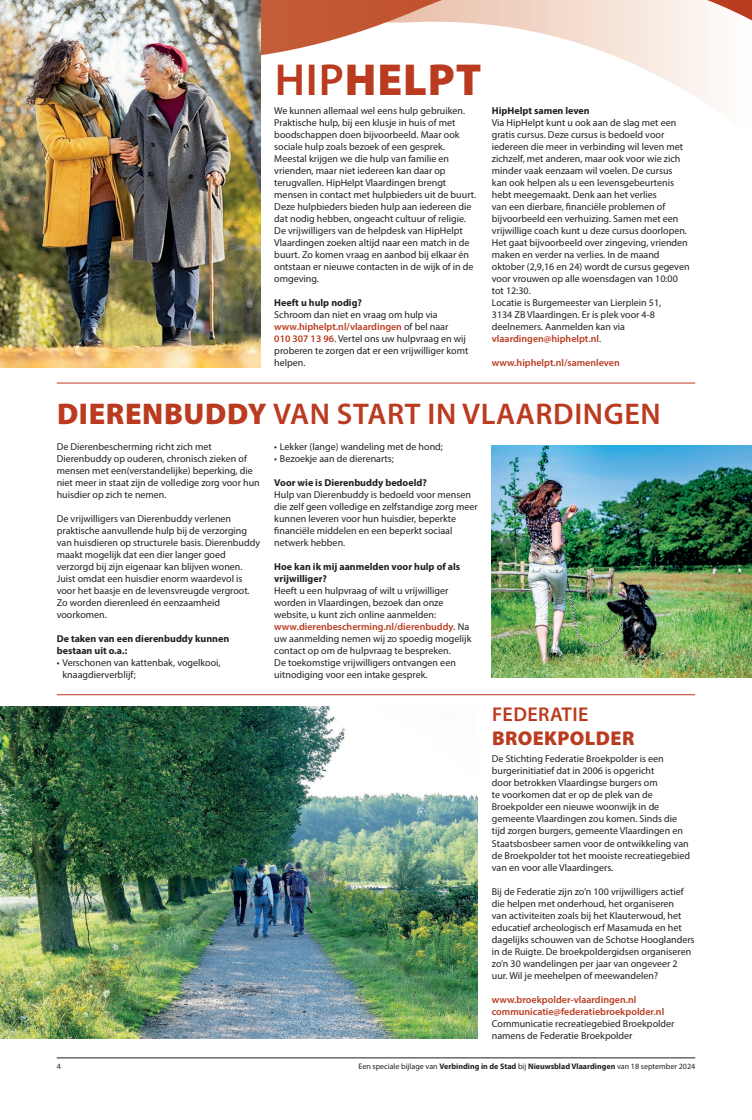
<style>
.page{position:relative;width:752px;height:1120px;background:#fff}
.page>*{position:absolute;margin:0;border:0;box-sizing:border-box;transform-origin:0 0}
.t1{font:900 45px "Myriad Pro";letter-spacing:.02em;color:#ba3b1f}
.t2{font:600 30px "Myriad Pro";letter-spacing:.02em;color:#ba3b1f}
.t3{font:900 20px "Myriad Pro";letter-spacing:.02em;color:#ba3b1f}
.t4{font:600 20px "Myriad Pro";letter-spacing:.02em;color:#ba3b1f}
.t5{font:10px/12px "Myriad Pro";color:#231f20}
.t6{font:700 10px/12px "Myriad Pro";color:#231f20}
.t7{font:600 10px/12px "Myriad Pro";color:#ba3b1f}
.t8{font:8px "Myriad Pro";color:#231f20}
.s1{font-weight:600}
.s2{font-weight:600;color:#ba3b1f}
.s3{font-weight:900}
.s4{font-weight:700}
</style>
<div class="page">
<hr style="left:57px;top:1057px;width:637px;height:1px;background:#231f20">
<svg style="left:676px;top:85px;width:39px;height:24px"></svg>
<svg style="left:260px;top:0;width:491px;height:85px"></svg>
<img style="left:0;top:0;width:260px;height:367px">
<img style="left:491px;top:445px;width:260px;height:232px">
<img style="left:0;top:706px;width:477px;height:332px">
<hr style="left:57px;top:383px;width:637px;height:1px;background:#ba3b1f">
<hr style="left:57px;top:694px;width:637px;height:1px;background:#ba3b1f">
<h1 class="t1" style="left:274px;top:50px;width:208px"><span class="s1">HIP</span>HELPT</h1>
<p class="t5" style="left:274px;top:105px;width:203px">We kunnen allemaal wel eens hulp gebruiken.<br>Praktische hulp, bij een klusje in huis of met boodschappen doen bijvoorbeeld. Maar ook sociale hulp zoals bezoek of een gesprek.<br>Meestal krijgen we die hulp van familie en vrienden, maar niet iedereen kan daar op terugvallen. HipHelpt Vlaardingen brengt mensen in contact met hulpbieders uit de buurt.<br>Deze hulpbieders bieden hulp aan iedereen die dat nodig hebben, ongeacht cultuur of religie.<br>De vrijwilligers van de helpdesk van HipHelpt Vlaardingen zoeken altijd naar een match in de buurt. Zo komen vraag en aanbod bij elkaar én ontstaan er nieuwe contacten in de wijk of in de omgeving.</p>
<p class="t6" style="left:274px;top:297px;width:89px">Heeft u hulp nodig?</p>
<p class="t5" style="left:274px;top:309px;width:195px">Schroom dan niet en vraag om hulp via <span class="s2">www.hiphelpt.nl/vlaardingen</span> of bel naar<br><span class="s2">010 307 13 96</span>. Vertel ons uw hulpvraag en wij proberen te zorgen dat er een vrijwilliger komt helpen.</p>
<p class="t6" style="left:491px;top:105px;width:99px">HipHelpt samen leven</p>
<p class="t5" style="left:491px;top:117px;width:199px">Via HipHelpt kunt u ook aan de slag met een gratis cursus. Deze cursus is bedoeld voor iedereen die meer in verbinding wil leven met zichzelf, met anderen, maar ook voor wie zich minder vaak eenzaam wil voelen. De cursus kan ook helpen als u een levensgebeurtenis hebt meegemaakt. Denk aan het verlies<br>van een dierbare, financiële problemen of bijvoorbeeld een verhuizing. Samen met een vrijwillige coach kunt u deze cursus doorlopen.<br>Het gaat bijvoorbeeld over zingeving, vrienden maken en verder na verlies. In de maand oktober (2,9,16 en 24) wordt de cursus gegeven voor vrouwen op alle woensdagen van 10:00 tot 12:30.<br>Locatie is Burgemeester van Lierplein 51,<br>3134 ZB Vlaardingen. Er is plek voor 4-8 deelnemers. Aanmelden kan via <span class="s2">vlaardingen@hiphelpt.nl</span>.</p>
<p class="t7" style="left:491px;top:357px;width:129px">www.hiphelpt.nl/samenleven</p>
<h2 class="t2" style="left:57px;top:395px;width:605px"><span class="s3">DIERENBUDDY</span> VAN START IN VLAARDINGEN</h2>
<p class="t5" style="left:57px;top:441px;width:204px">De Dierenbescherming richt zich met Dierenbuddy op ouderen, chronisch zieken of mensen met een(verstandelijke) beperking, die niet meer in staat zijn de volledige zorg voor hun huisdier op zich te nemen.</p>
<p class="t5" style="left:57px;top:513px;width:205px">De vrijwilligers van Dierenbuddy verlenen praktische aanvullende hulp bij de verzorging van huisdieren op structurele basis. Dierenbuddy maakt mogelijk dat een dier langer goed verzorgd bij zijn eigenaar kan blijven wonen.<br>Juist omdat een huisdier enorm waardevol is voor het baasje en de levensvreugde vergroot.<br>Zo worden dierenleed én eenzaamheid voorkomen.</p>
<p class="t6" style="left:57px;top:633px;width:174px">De taken van een dierenbuddy kunnen bestaan uit o.a.:</p>
<p class="t5" style="left:62px;top:657px;width:160px;text-indent:-6px">• Verschonen van kattenbak, vogelkooi, knaagdierverblijf;</p>
<p class="t5" style="left:274px;top:441px;width:170px">• Lekker (lange) wandeling met de hond;</p>
<p class="t5" style="left:274px;top:453px;width:121px">• Bezoekje aan de dierenarts;</p>
<p class="t6" style="left:274px;top:477px;width:154px">Voor wie is Dierenbuddy bedoeld?</p>
<p class="t5" style="left:274px;top:489px;width:205px">Hulp van Dierenbuddy is bedoeld voor mensen die zelf geen volledige en zelfstandige zorg meer kunnen leveren voor hun huisdier, beperkte financiële middelen en een beperkt sociaal netwerk hebben.</p>
<p class="t6" style="left:274px;top:561px;width:187px">Hoe kan ik mij aanmelden voor hulp of als vrijwilliger?</p>
<p class="t5" style="left:274px;top:585px;width:198px">Heeft u een hulpvraag of wilt u vrijwilliger worden in Vlaardingen, bezoek dan onze website, u kunt zich online aanmelden: <span class="s2">www.dierenbescherming.nl/dierenbuddy</span>. Na uw aanmelding nemen wij zo spoedig mogelijk contact op om de hulpvraag te bespreken.<br>De toekomstige vrijwilligers ontvangen een uitnodiging voor een intake gesprek.</p>
<h3 class="t4" style="left:492px;top:701px;width:98px">FEDERATIE</h3>
<h3 class="t3" style="left:492px;top:725px;width:144px">BROEKPOLDER</h3>
<p class="t5" style="left:491px;top:753px;width:200px">De Stichting Federatie Broekpolder is een burgerinitiatief dat in 2006 is opgericht<br>door betrokken Vlaardingse burgers om<br>te voorkomen dat er op de plek van de Broekpolder een nieuwe woonwijk in de gemeente Vlaardingen zou komen. Sinds die tijd zorgen burgers, gemeente Vlaardingen en Staatsbosbeer samen voor de ontwikkeling van de Broekpolder tot het mooiste recreatiegebied van en voor alle Vlaardingers.</p>
<p class="t5" style="left:491px;top:885px;width:204px">Bij de Federatie zijn zo’n 100 vrijwilligers actief die helpen met onderhoud, het organiseren<br>van activiteiten zoals bij het Klauterwoud, het educatief archeologisch erf Masamuda en het dagelijks schouwen van de Schotse Hooglanders in de Ruigte. De broekpoldergidsen organiseren zo’n 30 wandelingen per jaar van ongeveer 2 uur. Wil je meehelpen of meewandelen?</p>
<p class="t7" style="left:491px;top:993px;width:174px">www.broekpolder-vlaardingen.nl communicatie@federatiebroekpolder.nl</p>
<p class="t5" style="left:491px;top:1017px;width:184px">Communicatie recreatiegebied Broekpolder namens de Federatie Broekpolder</p>
<p class="t8" style="left:57px;top:1061px;width:6px">4</p>
<p class="t8" style="left:358px;top:1061px;width:338px">Een speciale bijlage van <span class="s4">Verbinding in de Stad</span> bij <span class="s4">Nieuwsblad Vlaardingen</span> van 18 september 2024</p>
</div>
